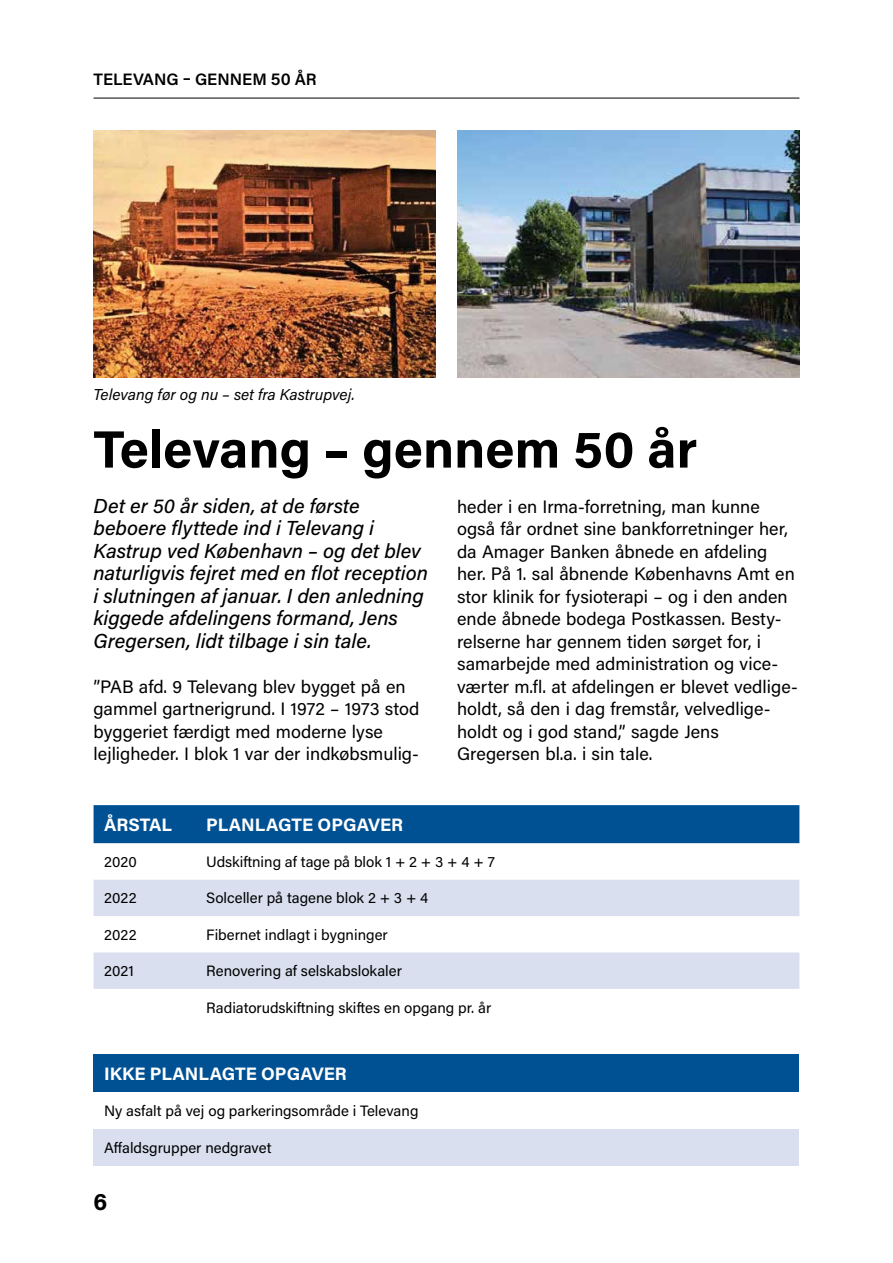
<style>
.page{position:relative;width:893px;height:1263px;background:#fff}
.page>*{position:absolute;margin:0;border:0;box-sizing:border-box;transform-origin:0 0}
.t1{font:700 52.5px "Acumin Pro";color:#000}
.t2{font:700 24px "Acumin Pro";color:#000}
.t3{font:italic 500 20.25px/22.5px "Acumin Pro";color:#000}
.t4{font:18px/22.5px "Acumin Pro";color:#000}
.t5{font:700 18px "Acumin Pro";color:#fff}
.t6{font:600 16.5px "Acumin Pro";color:#000}
.t7{font:italic 15.75px "Acumin Pro";color:#000}
.t8{font:15px "Acumin Pro";color:#000}
</style>
<div class="page">
<img style="left:94px;top:130px;width:342px;height:248px">
<img style="left:457px;top:130px;width:342px;height:248px">
<div style="left:94px;top:805px;width:705px;height:38px;background:#005193"></div>
<svg style="left:94px;top:843px;width:705px;height:1px"></svg>
<svg style="left:94px;top:880px;width:705px;height:109px;fill:#dadfef"></svg>
<div style="left:94px;top:1054px;width:705px;height:38px;background:#005193"></div>
<div style="left:94px;top:1129px;width:705px;height:36px;background:#dadfef"></div>
<hr style="left:94px;top:98px;width:705px;height:1px;background:#000">
<p class="t6" style="left:94px;top:68px;width:21px">TELEV</p>
<p class="t6" style="left:143px;top:68px;width:65px">ANG – GENNE</p>
<p class="t6" style="left:252px;top:68px;width:64px">M 50 ÅR</p>
<p class="t7" style="left:94px;top:384px;width:263px">Televang før og nu – set fra Kastrupvej.</p>
<h1 class="t1" style="left:94px;top:412px;width:605px">Televang – gennem 50 år</h1>
<p class="t3" style="left:94px;top:493px;width:336px">Det er 50 år siden, at de første beboere flyttede ind i Televang i Kastrup ved København – og det blev naturligvis fejret med en flot reception i slutningen af januar. I den anledning kiggede afdelingens formand, Jens Gregersen, lidt tilbage i sin tale.</p>
<p class="t4" style="left:94px;top:674px;width:327px">”PAB afd. 9 Televang blev bygget på en gammel gartnerigrund. I 1972 – 1973 stod byggeriet færdigt med moderne lyse lejligheder. I blok 1 var der indkøbsmulig-</p>
<p class="t4" style="left:457px;top:494px;width:342px">heder i en Irma-forretning, man kunne også får ordnet sine bankforretninger her, da Amager Banken åbnede en afdeling her. På 1. sal åbnende Københavns Amt en stor klinik for fysioterapi – og i den anden ende åbnede bodega Postkassen. Besty&shy;relserne har gennem tiden sørget for, i samarbejde med administration og vice&shy;værter m.fl. at afdelingen er blevet vedlige&shy;holdt, så den i dag fremstår, velvedlige&shy;holdt og i god stand,” sagde Jens Gregersen bl.a. i sin tale.</p>
<p class="t5" style="left:104px;top:812px;width:69px">ÅRSTAL</p>
<p class="t5" style="left:206px;top:812px;width:198px">PLANLAGTE OPGAVER</p>
<p class="t8" style="left:104px;top:851px;width:34px">2020</p>
<p class="t8" style="left:206px;top:851px;width:290px">Udskiftning af tage på blok 1 + 2 + 3 + 4 + 7</p>
<p class="t8" style="left:104px;top:888px;width:34px">2022</p>
<p class="t8" style="left:206px;top:888px;width:224px">Solceller på tagene blok 2 + 3 + 4</p>
<p class="t8" style="left:104px;top:924px;width:34px">2022</p>
<p class="t8" style="left:206px;top:924px;width:183px">Fibernet indlagt i bygninger</p>
<p class="t8" style="left:104px;top:960px;width:31px">2021</p>
<p class="t8" style="left:206px;top:960px;width:197px">Renovering af selskabslokaler</p>
<p class="t8" style="left:206px;top:997px;width:287px">Radiatorudskiftning skiftes en opgang pr. år</p>
<p class="t5" style="left:104px;top:1061px;width:244px">IKKE PLANLAGTE OPGAVER</p>
<p class="t8" style="left:104px;top:1100px;width:316px">Ny asfalt på vej og parkeringsområde i Televang</p>
<p class="t8" style="left:104px;top:1137px;width:169px">Affaldsgrupper nedgravet</p>
<h2 class="t2" style="left:94px;top:1185px;width:15px">6</h2>
</div>
